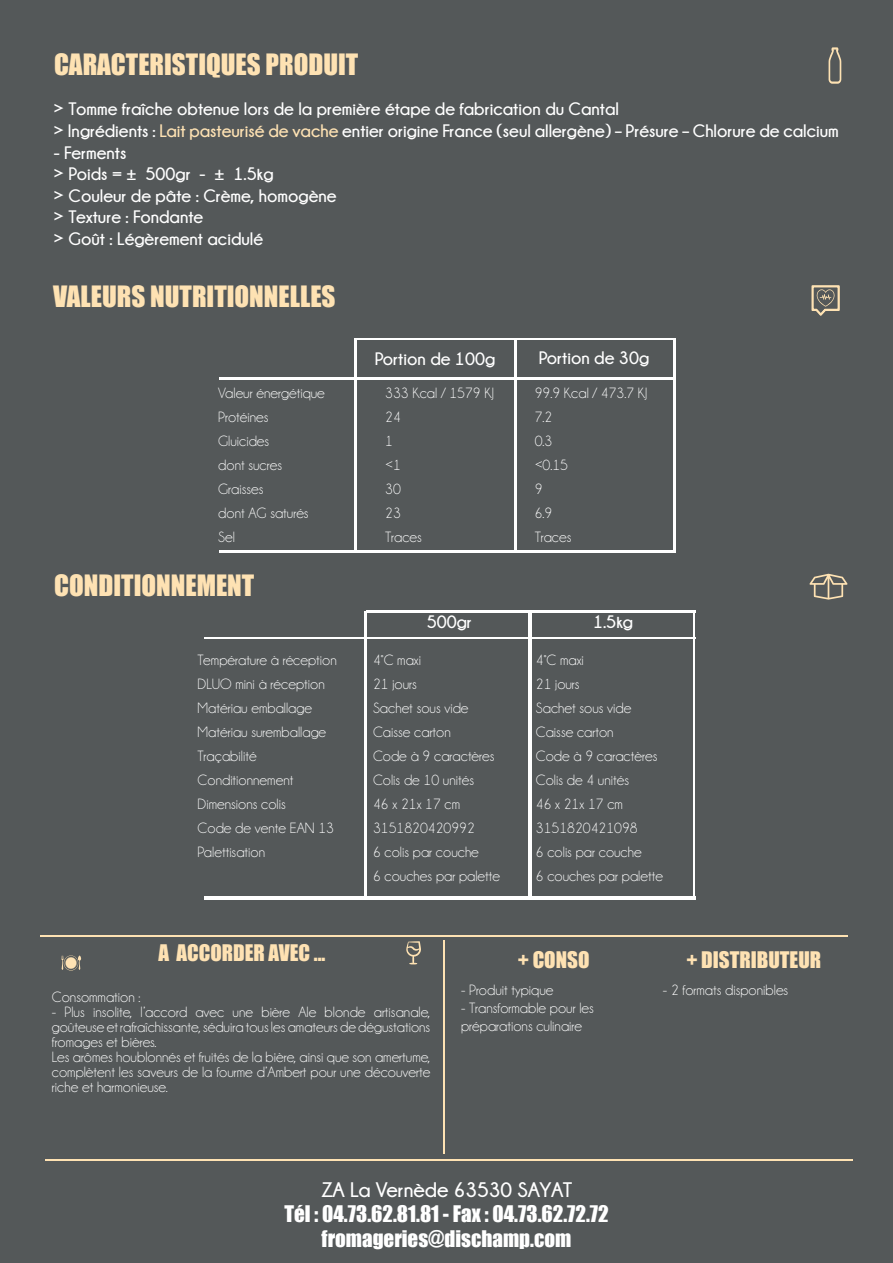
<style>
.page{position:relative;width:893px;height:1263px;background:#545859}
.page>*{position:absolute;margin:0;border:0;box-sizing:border-box;transform-origin:0 0}
.t1{font:27px "Impact";color:#fee2b3}
.t2{font:21px "Impact";color:#fff}
.t3{font:21px "Impact";color:#fee2b3}
.t4{font:700 21px "Champagne&Limousines";color:#fff}
.t5{font:700 18px "Champagne&Limousines";color:#fff}
.t6{font:15px/15px "Champagne&Limousines";color:#fff;text-align:justify}
.s1{color:#fee2b3}
</style>
<div class="page">
<svg style="left:828px;top:47px;width:13px;height:37px"></svg>
<svg style="left:811px;top:285px;width:29px;height:31px"></svg>
<svg style="left:809px;top:574px;width:38px;height:26px"></svg>
<hr style="left:354px;top:339px;width:2px;height:212px;background:#fff">
<hr style="left:220px;top:377px;width:456px;height:2px;background:#fff">
<hr style="left:514px;top:339px;width:2px;height:212px;background:#fff">
<hr style="left:674px;top:339px;width:2px;height:212px;background:#fff">
<hr style="left:219px;top:550px;width:457px;height:2px;background:#fff">
<hr style="left:354px;top:338px;width:322px;height:1px;background:#fff">
<hr style="left:41px;top:935px;width:807px;height:2px;background:#fee2b3">
<hr style="left:45px;top:1159px;width:807px;height:2px;background:#fee2b3">
<hr style="left:443px;top:940px;width:1px;height:213px;background:#fee2b3">
<svg style="left:406px;top:941px;width:15px;height:24px"></svg>
<svg style="left:61px;top:955px;width:20px;height:15px"></svg>
<div style="left:66px;top:957px;width:10px;height:12px;background:#fee2b3;border-radius:50%"></div>
<hr style="left:366px;top:611px;width:329px;height:2px;background:#fff">
<hr style="left:204px;top:637px;width:491px;height:2px;background:#fff">
<hr style="left:364px;top:611px;width:3px;height:287px;background:#fff">
<hr style="left:528px;top:611px;width:4px;height:288px;background:#fff">
<hr style="left:693px;top:613px;width:2px;height:286px;background:#fff">
<hr style="left:204px;top:896px;width:491px;height:3px;background:#fff">
<p class="t1" style="left:54px;top:44px;width:306px">CARACTERISTIQUES PRODUIT</p>
<p class="t5" style="left:54px;top:99px;width:567px">&gt; Tomme fraîche obtenue lors de la première étape de fabrication du Cantal</p>
<p class="t5" style="left:54px;top:121px;width:787px">&gt; Ingrédients : <span class="s1">Lait pasteurisé de vache</span> entier origine France (seul allergène) – Présure – Chlorure de calcium</p>
<p class="t5" style="left:54px;top:142px;width:74px">- Ferments</p>
<p class="t5" style="left:54px;top:164px;width:221px">&gt; Poids = ± 500gr - ± 1.5kg</p>
<p class="t5" style="left:54px;top:186px;width:284px">&gt; Couleur de pâte : Crème, homogène</p>
<p class="t5" style="left:54px;top:207px;width:151px">&gt; Texture : Fondante</p>
<p class="t5" style="left:54px;top:229px;width:211px">&gt; Goût : Légèrement acidulé</p>
<p class="t1" style="left:53px;top:276px;width:284px">VALEURS NUTRITIONNELLES</p>
<p class="t6" style="left:218px;top:385px;width:108px">Valeur énergétique</p>
<p class="t6" style="left:218px;top:409px;width:52px">Protéines</p>
<p class="t6" style="left:218px;top:433px;width:53px">Gluicides</p>
<p class="t6" style="left:218px;top:457px;width:65px">dont sucres</p>
<p class="t6" style="left:218px;top:481px;width:47px">Graisses</p>
<p class="t6" style="left:218px;top:505px;width:92px">dont AG saturés</p>
<p class="t6" style="left:218px;top:529px;width:18px">Sel</p>
<p class="t1" style="left:54px;top:564px;width:202px">CONDITIONNEMENT</p>
<p class="t6" style="left:198px;top:652px;width:141px">Température à réception</p>
<p class="t6" style="left:198px;top:676px;width:129px">DLUO mini à réception</p>
<p class="t6" style="left:198px;top:700px;width:116px">Matériau emballage</p>
<p class="t6" style="left:198px;top:724px;width:130px">Matériau suremballage</p>
<p class="t6" style="left:198px;top:748px;width:60px">Traçabilité</p>
<p class="t6" style="left:198px;top:772px;width:97px">Conditionnement</p>
<p class="t6" style="left:198px;top:796px;width:90px">Dimensions colis</p>
<p class="t6" style="left:198px;top:820px;width:138px">Code de vente EAN 13</p>
<p class="t6" style="left:198px;top:844px;width:69px">Palettisation</p>
<p class="t5" style="left:375px;top:349px;width:122px">Portion de 100g</p>
<p class="t5" style="left:539px;top:348px;width:112px">Portion de 30g</p>
<p class="t6" style="left:385px;top:386px;width:110px">333 Kcal / 1579 KJ</p>
<p class="t6" style="left:385px;top:410px;width:17px">24</p>
<p class="t6" style="left:385px;top:434px;width:9px">1</p>
<p class="t6" style="left:385px;top:458px;width:17px">&lt;1</p>
<p class="t6" style="left:385px;top:482px;width:17px">30</p>
<p class="t6" style="left:385px;top:506px;width:17px">23</p>
<p class="t6" style="left:385px;top:530px;width:38px">Traces</p>
<p class="t6" style="left:535px;top:386px;width:114px">99.9 Kcal / 473.7 KJ</p>
<p class="t6" style="left:535px;top:410px;width:19px">7.2</p>
<p class="t6" style="left:535px;top:434px;width:19px">0.3</p>
<p class="t6" style="left:535px;top:458px;width:35px">&lt;0.15</p>
<p class="t6" style="left:535px;top:482px;width:9px">9</p>
<p class="t6" style="left:535px;top:506px;width:19px">6.9</p>
<p class="t6" style="left:535px;top:530px;width:38px">Traces</p>
<p class="t5" style="left:427px;top:612px;width:47px">500gr</p>
<p class="t5" style="left:593px;top:612px;width:42px">1.5kg</p>
<p class="t6" style="left:373px;top:652px;width:50px">4°C maxi</p>
<p class="t6" style="left:373px;top:676px;width:45px">21 jours</p>
<p class="t6" style="left:373px;top:700px;width:97px">Sachet sous vide</p>
<p class="t6" style="left:373px;top:724px;width:79px">Caisse carton</p>
<p class="t6" style="left:373px;top:748px;width:123px">Code à 9 caractères</p>
<p class="t6" style="left:373px;top:772px;width:103px">Colis de 10 unités</p>
<p class="t6" style="left:373px;top:796px;width:89px">46 x 21x 17 cm</p>
<p class="t6" style="left:373px;top:820px;width:103px">3151820420992</p>
<p class="t6" style="left:373px;top:844px;width:107px">6 colis par couche</p>
<p class="t6" style="left:373px;top:868px;width:129px">6 couches par palette</p>
<p class="t6" style="left:536px;top:652px;width:50px">4°C maxi</p>
<p class="t6" style="left:536px;top:676px;width:45px">21 jours</p>
<p class="t6" style="left:536px;top:700px;width:97px">Sachet sous vide</p>
<p class="t6" style="left:536px;top:724px;width:79px">Caisse carton</p>
<p class="t6" style="left:536px;top:748px;width:123px">Code à 9 caractères</p>
<p class="t6" style="left:536px;top:772px;width:95px">Colis de 4 unités</p>
<p class="t6" style="left:536px;top:796px;width:89px">46 x 21x 17 cm</p>
<p class="t6" style="left:536px;top:820px;width:103px">3151820421098</p>
<p class="t6" style="left:536px;top:844px;width:107px">6 colis par couche</p>
<p class="t6" style="left:536px;top:868px;width:129px">6 couches par palette</p>
<p class="t3" style="left:158px;top:936px;width:169px">A ACCORDER AVEC ...</p>
<p class="t3" style="left:518px;top:943px;width:73px">+ CONSO</p>
<p class="t6" style="left:461px;top:983px;width:94px">- Produit typique</p>
<p class="t6" style="left:461px;top:999px;width:134px;line-height:18px">- Transformable pour les préparations culinaire</p>
<p class="t6" style="left:52px;top:990px;width:90px">Consommation :</p>
<p class="t6" style="left:52px;top:1005px;width:380px">- Plus insolite, l’accord avec une bière Ale blonde artisanale, goûteuse et rafraîchissante, séduira tous les amateurs de dégustations fromages et bières.</p>
<p class="t6" style="left:52px;top:1050px;width:380px">Les arômes houblonnés et fruités de la bière, ainsi que son amertume, complètent les saveurs de la fourme d’Ambert pour une découverte riche et harmonieuse.</p>
<p class="t4" style="left:321px;top:1178px;width:253px">ZA La Vernède 63530 SAYAT</p>
<p class="t2" style="left:284px;top:1197px;width:326px">Tél : 04.73.62.81.81 - Fax : 04.73.62.72.72</p>
<p class="t2" style="left:322px;top:1223px;width:251px">fromageries@dischamp.com</p>
<p class="t3" style="left:686px;top:943px;width:136px">+ DISTRIBUTEUR</p>
<p class="t6" style="left:663px;top:983px;width:127px">- 2 formats disponibles</p>
</div>
